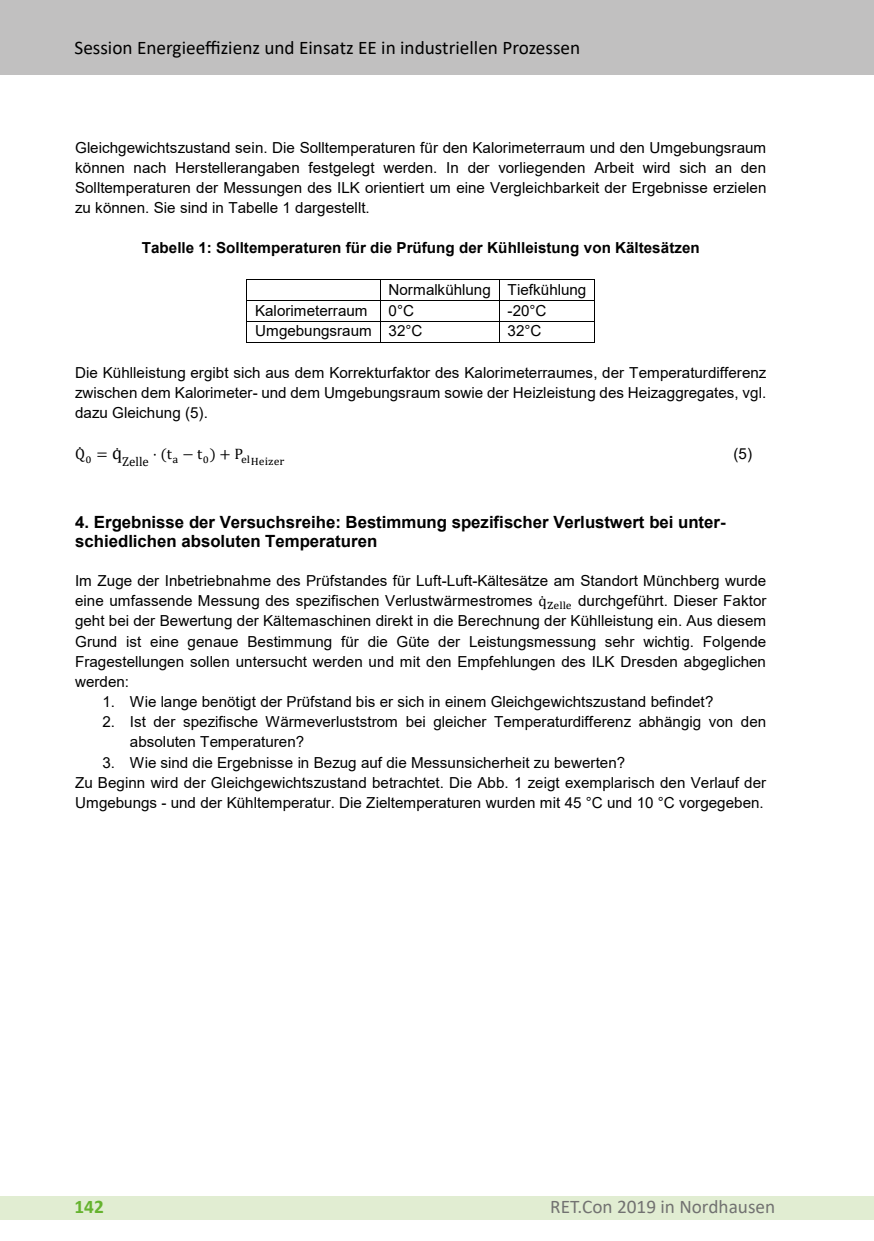
<style>
.page{position:relative;width:874px;height:1241px;background:#fff}
.page>*{position:absolute;margin:0;border:0;box-sizing:border-box;transform-origin:0 0}
.t1{font:19.25px "Calibri";color:#000}
.t2{font:19.25px "Calibri";color:#727271}
.t3{font:700 19.25px "Calibri";color:#65b32e}
.t4{font:700 16.8px/19.2px "Arial";color:#000}
.t5{font:15.22px/20.1px "Arial";color:#000;text-align:justify}
.t6{font:700 15.22px "Arial";letter-spacing:.005em;color:#000}
.t7{font:15.22px "Cambria Math";color:#000}
.t8{font:10.67px "Cambria Math";color:#000}
.s1{font-size:18.2px}
.s2{font-size:12.95px}
.s3{font-family:"Cambria Math"}
</style>
<div class="page">
<div style="left:0;top:1196px;width:873px;height:23px;background:#e1edd2"></div>
<div style="left:0;top:0;width:873px;height:74px;background:#c1c0c0"></div>
<hr style="left:247px;top:279px;width:133px;height:1px;background:#000">
<hr style="left:380px;top:279px;width:119px;height:1px;background:#000">
<hr style="left:499px;top:279px;width:95px;height:1px;background:#000">
<hr style="left:247px;top:300px;width:133px;height:1px;background:#000">
<hr style="left:380px;top:300px;width:119px;height:1px;background:#000">
<hr style="left:499px;top:300px;width:95px;height:1px;background:#000">
<hr style="left:247px;top:321px;width:133px;height:1px;background:#000">
<hr style="left:380px;top:321px;width:119px;height:1px;background:#000">
<hr style="left:499px;top:321px;width:95px;height:1px;background:#000">
<svg style="left:246px;top:279px;width:1px;height:64px"></svg>
<hr style="left:247px;top:342px;width:133px;height:1px;background:#000">
<svg style="left:380px;top:280px;width:1px;height:62px"></svg>
<hr style="left:380px;top:342px;width:119px;height:1px;background:#000">
<svg style="left:499px;top:280px;width:1px;height:62px"></svg>
<hr style="left:499px;top:342px;width:95px;height:1px;background:#000">
<svg style="left:594px;top:279px;width:1px;height:64px"></svg>
<p class="t1" style="left:74px;top:34px;width:507px">Session Energieeffizienz und Einsatz EE in industriellen Prozessen</p>
<p class="t5" style="left:75px;top:137px;width:692px">Gleichgewichtszustand sein. Die Solltemperaturen für den Kalorimeterraum und den Umgebungsraum können nach Herstellerangaben festgelegt werden. In der vorliegenden Arbeit wird sich an den Solltemperaturen der Messungen des ILK orientiert um eine Vergleichbarkeit der Ergebnisse erzielen zu können. Sie sind in Tabelle 1 dargestellt.</p>
<p class="t6" style="left:142px;top:237px;width:559px">Tabelle 1: Solltemperaturen für die Prüfung der Kühlleistung von Kältesätzen</p>
<p class="t5" style="left:388px;top:279px;width:199px">Normalkühlung Tiefkühlung</p>
<p class="t5" style="left:255px;top:300px;width:114px">Kalorimeterraum</p>
<p class="t5" style="left:388px;top:300px;width:27px">0°C</p>
<p class="t5" style="left:507px;top:300px;width:40px">-20°C</p>
<p class="t5" style="left:255px;top:321px;width:169px">Umgebungsraum 32°C</p>
<p class="t5" style="left:507px;top:321px;width:35px">32°C</p>
<p class="t5" style="left:75px;top:362px;width:692px">Die Kühlleistung ergibt sich aus dem Korrekturfaktor des Kalorimeterraumes, der Temperaturdifferenz zwischen dem Kalorimeter- und dem Umgebungsraum sowie der Heizleistung des Heizaggregates, vgl. dazu Gleichung (5).</p>
<p class="t7" style="left:75px;top:444px;width:49px">Q̇<sub>0</sub> = <span class="s1">q</span>̇</p>
<p class="t8" style="left:122px;top:455px;width:164px"><span class="s2">Zelle</span> <sup>⋅</sup> <sup>(t</sup>a <sup>−</sup> <sup>t</sup>0<sup>)</sup> <sup>+</sup> <sup>P</sup>elHeizer</p>
<p class="t5" style="left:733px;top:444px;width:20px">(5)</p>
<p class="t4" style="left:75px;top:513px;width:651px">4. Ergebnisse der Versuchsreihe: Bestimmung spezifischer Verlustwert bei unter&shy;schiedlichen absoluten Temperaturen</p>
<p class="t5" style="left:75px;top:570px;width:692px">Im Zuge der Inbetriebnahme des Prüfstandes für Luft-Luft-Kältesätze am Standort Münchberg wurde eine umfassende Messung des spezifischen Verlustwärmestromes <span class="s3">q̇</span><sub>Zelle</sub> durchgeführt. Dieser Faktor geht bei der Bewertung der Kältemaschinen direkt in die Berechnung der Kühlleistung ein. Aus diesem Grund ist eine genaue Bestimmung für die Güte der Leistungsmessung sehr wichtig. Folgende Fragestellungen sollen untersucht werden und mit den Empfehlungen des ILK Dresden abgeglichen werden:</p>
<p class="t5" style="left:102px;top:691px;width:612px">1. Wie lange benötigt der Prüfstand bis er sich in einem Gleichgewichtszustand befindet?</p>
<p class="t5" style="left:130px;top:711px;width:637px;text-indent:-27px">2. Ist der spezifische Wärmeverluststrom bei gleicher Temperaturdifferenz abhängig von den absoluten Temperaturen?</p>
<p class="t5" style="left:75px;top:751px;width:692px;text-align:left;text-indent:27px">3. Wie sind die Ergebnisse in Bezug auf die Messunsicherheit zu bewerten?<br>Zu Beginn wird der Gleichgewichtszustand betrachtet. Die Abb. 1 zeigt exemplarisch den Verlauf der<br>Umgebungs - und der Kühltemperatur. Die Zieltemperaturen wurden mit 45 °C und 10 °C vorgegeben.</p>
<p class="t3" style="left:74px;top:1192px;width:31px">142</p>
<p class="t2" style="left:550px;top:1193px;width:226px">RET.Con 2019 in Nordhausen</p>
</div>
